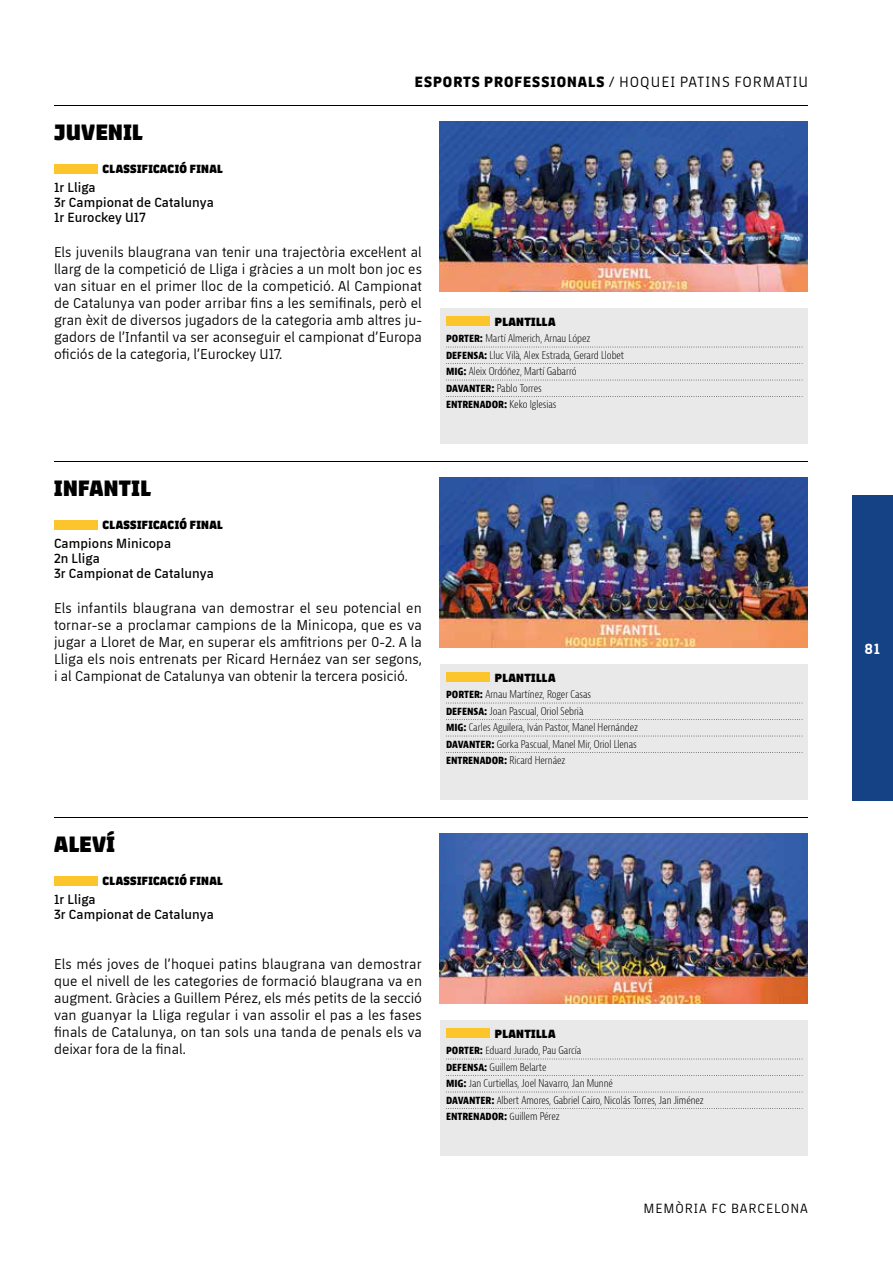
<style>
.page{position:relative;width:893px;height:1263px;background:#fff}
.page>*{position:absolute;margin:0;border:0;box-sizing:border-box;transform-origin:0 0}
.t1{font:800 22.5px "FCBARCELONA";letter-spacing:.02em;color:#000}
.t2{font:15px "FCBARCELONA";letter-spacing:.065em;color:#000}
.t3{font:700 15px "FCBARCELONA";color:#fff}
.t4{font:14.4px/17px "FCBARCELONA";color:#000;text-align:justify}
.t5{font:600 13.5px/15px "FCBARCELONA";letter-spacing:.01em;color:#000}
.t6{font:13.5px "FCBARCELONA";letter-spacing:.07em;color:#000}
.t7{font:800 12px "FCBARCELONA";letter-spacing:.03em;color:#000}
.t8{font:300 condensed 10.5px/16.5px "Bernina Sans";letter-spacing:-.005em;color:#000}
.s1{font-weight:800}
</style>
<div class="page">
<div style="left:853px;top:495px;width:40px;height:305px;background:#154284"></div>
<hr style="left:54px;top:105px;width:754px;height:1px;background:#000">
<div style="left:54px;top:164px;width:44px;height:9px;background:#fdc52c"></div>
<div style="left:54px;top:520px;width:44px;height:9px;background:#fdc52c"></div>
<div style="left:54px;top:876px;width:44px;height:9px;background:#fdc52c"></div>
<div style="left:440px;top:308px;width:368px;height:136px;background:#e9e9e9"></div>
<div style="left:440px;top:664px;width:368px;height:136px;background:#e9e9e9"></div>
<div style="left:440px;top:1020px;width:368px;height:136px;background:#e9e9e9"></div>
<div style="left:446px;top:317px;width:44px;height:9px;background:#fdc52c"></div>
<div style="left:446px;top:673px;width:44px;height:9px;background:#fdc52c"></div>
<div style="left:446px;top:1028px;width:44px;height:9px;background:#fdc52c"></div>
<img style="left:440px;top:122px;width:368px;height:169px">
<img style="left:440px;top:478px;width:368px;height:169px">
<img style="left:440px;top:834px;width:368px;height:169px">
<hr style="left:54px;top:461px;width:754px;height:1px;background:#000">
<hr style="left:54px;top:817px;width:754px;height:1px;background:#000">
<svg style="left:446px;top:347px;width:356px;height:1px"></svg>
<svg style="left:446px;top:363px;width:356px;height:1px"></svg>
<svg style="left:446px;top:380px;width:356px;height:1px"></svg>
<svg style="left:446px;top:396px;width:356px;height:1px"></svg>
<svg style="left:446px;top:703px;width:356px;height:1px"></svg>
<svg style="left:446px;top:719px;width:356px;height:1px"></svg>
<svg style="left:446px;top:736px;width:356px;height:1px"></svg>
<svg style="left:446px;top:752px;width:356px;height:1px"></svg>
<svg style="left:446px;top:1059px;width:356px;height:1px"></svg>
<svg style="left:446px;top:1075px;width:356px;height:1px"></svg>
<svg style="left:446px;top:1092px;width:356px;height:1px"></svg>
<svg style="left:446px;top:1108px;width:356px;height:1px"></svg>
<h1 class="t1" style="left:54px;top:115px;width:90px">JUVENIL</h1>
<p class="t7" style="left:103px;top:160px;width:122px">CLASSIFICACIÓ FINAL</p>
<p class="t5" style="left:54px;top:179px;width:161px">1r Lliga<br>3r Campionat de Catalunya<br>1r Eurockey U17</p>
<p class="t2" style="left:415px;top:72px;width:395px"><span class="s1">ESPORTS PROFESSIONALS</span> / HOQUEI PATINS FORMATIU</p>
<p class="t4" style="left:54px;top:243px;width:369px">Els juvenils blaugrana van tenir una trajectòria exceŀlent al llarg de la competició de Lliga i gràcies a un molt bon joc es van situar en el primer lloc de la competició. Al Campionat de Catalunya van poder arribar fins a les semifinals, però el gran èxit de diversos jugadors de la categoria amb altres ju&shy;gadors de l’Infantil va ser aconseguir el campionat d’Europa oficiós de la categoria, l’Eurockey U17.</p>
<p class="t7" style="left:495px;top:312px;width:62px">PLANTILLA</p>
<p class="t8" style="left:446px;top:331px;width:180px"><span class="s1">PORTER:</span> Martí Almerich, Arnau López <span class="s1">DEFENSA:</span> Lluc Vilà, Alex Estrada, Gerard Llobet <span class="s1">MIG:</span> Aleix Ordóñez, Martí Gabarró <span class="s1">DAVANTER:</span> Pablo Torres<br><span class="s1">ENTRENADOR:</span> Keko Iglesias</p>
<h1 class="t1" style="left:54px;top:471px;width:98px">INFANTIL</h1>
<p class="t7" style="left:103px;top:516px;width:122px">CLASSIFICACIÓ FINAL</p>
<p class="t5" style="left:54px;top:535px;width:161px">Campions Minicopa<br>2n Lliga<br>3r Campionat de Catalunya</p>
<p class="t4" style="left:54px;top:599px;width:369px">Els infantils blaugrana van demostrar el seu potencial en tornar-se a proclamar campions de la Minicopa, que es va jugar a Lloret de Mar, en superar els amfitrions per 0-2. A la Lliga els nois entrenats per Ricard Hernáez van ser segons, i al Campionat de Catalunya van obtenir la tercera posició.</p>
<p class="t7" style="left:495px;top:668px;width:62px">PLANTILLA</p>
<p class="t8" style="left:446px;top:687px;width:193px"><span class="s1">PORTER:</span> Arnau Martínez, Roger Casas<br><span class="s1">DEFENSA:</span> Joan Pascual, Oriol Sebrià<br><span class="s1">MIG:</span> Carles Aguilera, Iván Pastor, Manel Hernández <span class="s1">DAVANTER:</span> Gorka Pascual, Manel Mir, Oriol Llenas <span class="s1">ENTRENADOR:</span> Ricard Hernáez</p>
<h1 class="t1" style="left:54px;top:827px;width:62px">ALEVÍ</h1>
<p class="t7" style="left:103px;top:872px;width:122px">CLASSIFICACIÓ FINAL</p>
<p class="t5" style="left:54px;top:891px;width:161px">1r Lliga<br>3r Campionat de Catalunya</p>
<p class="t4" style="left:54px;top:955px;width:370px">Els més joves de l’hoquei patins blaugrana van demostrar que el nivell de les categories de formació blaugrana va en augment. Gràcies a Guillem Pérez, els més petits de la secció van guanyar la Lliga regular i van assolir el pas a les fases finals de Catalunya, on tan sols una tanda de penals els va deixar fora de la final.</p>
<p class="t7" style="left:495px;top:1024px;width:62px">PLANTILLA</p>
<p class="t8" style="left:446px;top:1042px;width:259px"><span class="s1">PORTER:</span> Eduard Jurado, Pau García<br><span class="s1">DEFENSA:</span> Guillem Belarte<br><span class="s1">MIG:</span> Jan Curtiellas, Joel Navarro, Jan Munné<br><span class="s1">DAVANTER:</span> Albert Amores, Gabriel Cairo, Nicolás Torres, Jan Jiménez <span class="s1">ENTRENADOR:</span> Guillem Pérez</p>
<p class="t6" style="left:643px;top:1199px;width:166px">MEMÒRIA FC BARCELONA</p>
<p class="t3" style="left:864px;top:638px;width:17px">81</p>
</div>
